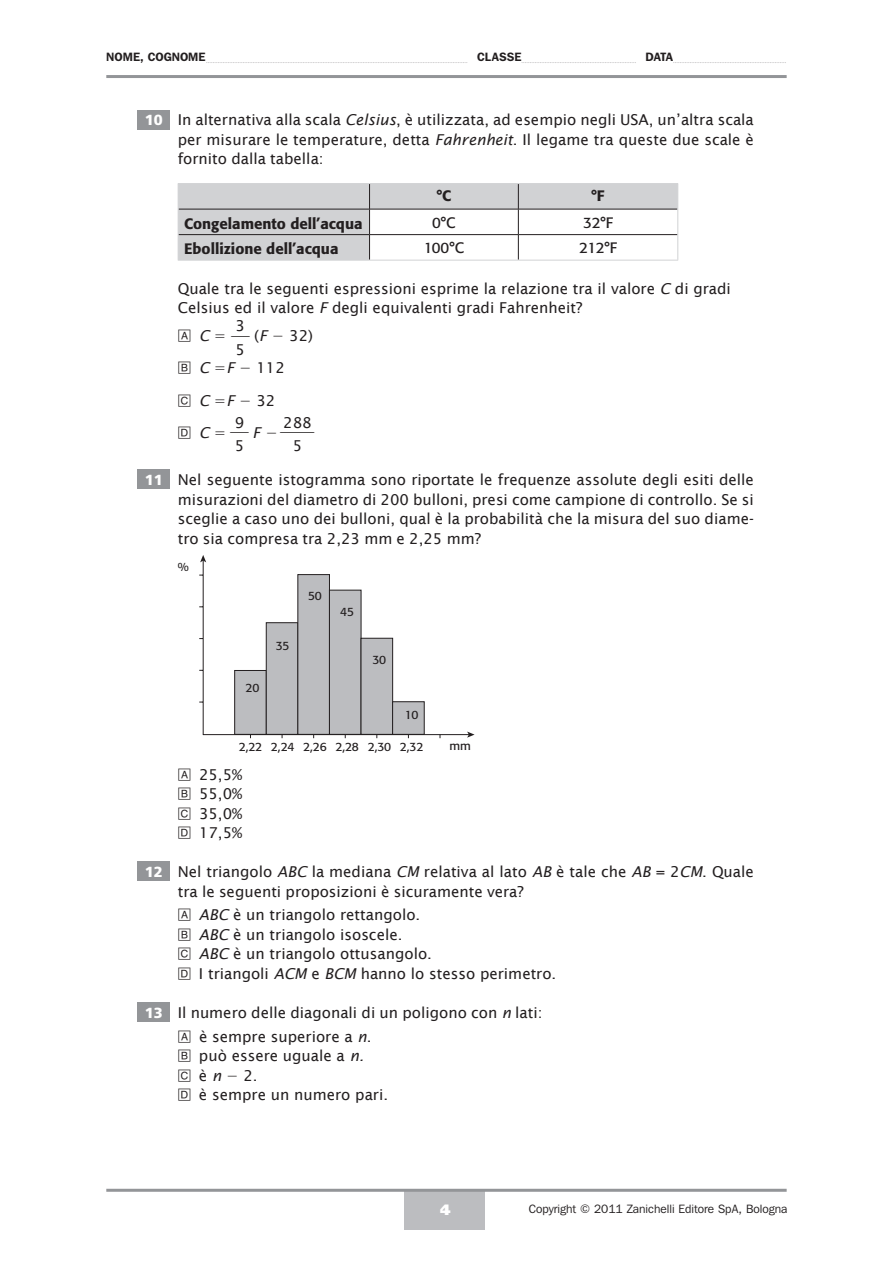
<style>
.page{position:relative;width:893px;height:1263px;background:#fff}
.page>*{position:absolute;margin:0;border:0;box-sizing:border-box;transform-origin:0 0}
.t1{font:15px/19.5px "Lucida Sans";color:#231f20}
.t2{font:500 15px "Formata";color:#231f20}
.t3{font:15px "Formata";letter-spacing:-.02em;color:#231f20}
.t4{font:15px "Zapf RM";color:#231f20}
.t5{font:900 15px "Frutiger";color:#fff}
.t6{font:15px "Minion Pro";color:#231f20;scale:1.5 1}
.t7{font:12px "Franklin Gothic IT Cby BT";color:#231f20}
.t8{font:12px "Formata";letter-spacing:-.02em;color:#231f20}
.t9{font:6px "Egyptienne F";color:#231f20;scale:.5 1}
.s1{font-family:"Frutiger";font-weight:900;font-size:14.7px;color:#fff}
.s2{font-style:italic}
.s3{font-family:"Lucida Sans";font-style:italic}
.s4{font-family:"Mathematical Pi One"}
.s5{font-family:"Zapf RM"}
.s6{font-family:"Minion Pro"}
.s7{font-family:"Lucida Sans"}
</style>
<div class="page">
<div style="left:404px;top:1191px;width:81px;height:38px;background:#bcbdc0"></div>
<hr style="left:106px;top:75px;width:681px;height:3px;background:#939598">
<hr style="left:106px;top:1189px;width:681px;height:3px;background:#939598">
<div style="left:137px;top:110px;width:33px;height:19px;background:#939598"></div>
<hr style="left:178px;top:183px;width:192px;height:1px;background:#d1d2d4">
<hr style="left:370px;top:183px;width:148px;height:1px;background:#d1d2d4">
<hr style="left:518px;top:183px;width:160px;height:1px;background:#d1d2d4">
<svg style="left:178px;top:184px;width:500px;height:76px"></svg>
<hr style="left:178px;top:260px;width:192px;height:1px;background:#d1d2d4">
<hr style="left:370px;top:260px;width:148px;height:1px;background:#d1d2d4">
<hr style="left:518px;top:260px;width:160px;height:1px;background:#d1d2d4">
<div style="left:137px;top:470px;width:33px;height:19px;background:#939598"></div>
<svg style="left:199px;top:562px;width:268px;height:177px"></svg>
<svg style="left:467px;top:731px;width:8px;height:7px"></svg>
<svg style="left:200px;top:555px;width:6px;height:7px"></svg>
<div style="left:137px;top:862px;width:33px;height:19px;background:#939598"></div>
<div style="left:137px;top:1002px;width:33px;height:20px;background:#939598"></div>
<p class="t9" style="left:106px;top:58px;width:1358px"><sup>NOME,</sup> <sup>COGNOME</sup> ............................................................................................................................................................ <sup>CLASSE</sup>..................................................................... <sup>DATA</sup> . . . . . . . . . . . . . . . . . . . . . . . . . . . . . . . . . . . . . . . . . . . . . . . . . . . . . . . . . . . . . . . . . . .</p>
<p class="t1" style="left:178px;top:110px;width:578px;text-align:justify;text-indent:-33px"><span class="s1">10</span> In alternativa alla scala <span class="s2">Celsius</span>, è utilizzata, ad esempio negli USA, un’altra scala per misurare le temperature, detta <span class="s2">Fahrenheit</span>. Il legame tra queste due scale è fornito dalla tabella:</p>
<p class="t2" style="left:437px;top:187px;width:16px">°C</p>
<p class="t2" style="left:591px;top:187px;width:15px">°F</p>
<p class="t2" style="left:184px;top:214px;width:180px">Congelamento dell’acqua</p>
<p class="t3" style="left:432px;top:213px;width:25px">0°C</p>
<p class="t3" style="left:583px;top:213px;width:31px">32°F</p>
<p class="t2" style="left:184px;top:240px;width:156px">Ebollizione dell’acqua</p>
<p class="t3" style="left:424px;top:239px;width:42px">100°C</p>
<p class="t3" style="left:579px;top:239px;width:39px">212°F</p>
<p class="t1" style="left:178px;top:278px;width:555px">Quale tra le seguenti espressioni esprime la relazione tra il valore <span class="s2">C</span> di gradi<br>Celsius ed il valore <span class="s2">F</span> degli equivalenti gradi Fahrenheit?</p>
<p class="t4" style="left:178px;top:329px;width:50px">A <span class="s3">C</span> <span class="s4">5</span></p>
<p class="t1" style="left:236px;top:316px;width:11px">3</p>
<p class="t6" style="left:230px;top:325px;width:15px">—</p>
<p class="t1" style="left:236px;top:339px;width:11px">5</p>
<p class="t1" style="left:178px;top:319px;width:140px;line-height:32.2px;text-indent:77px">(<span class="s2">F</span> <span class="s4">2</span> 32)<br><span class="s5">B</span> <span class="s2">C</span> <span class="s4">5</span><span class="s2">F</span> <span class="s4">2</span> 112<br><span class="s5">C</span> <span class="s2">C</span> <span class="s4">5</span><span class="s2">F</span> <span class="s4">2</span> 32<br><span class="s5">D</span> <span class="s2">C</span> <span class="s4">5</span><span class="s6">—</span><span class="s2">F</span> <span class="s4">2</span><span class="s6">—</span></p>
<p class="t1" style="left:235px;top:410px;width:11px;line-height:23.9px">9<br>5</p>
<p class="t1" style="left:283px;top:410px;width:30px;line-height:23.7px;text-align:center">288<br>5</p>
<p class="t1" style="left:178px;top:470px;width:578px;text-align:justify;text-indent:-33px"><span class="s1">11</span> Nel seguente istogramma sono riportate le frequenze assolute degli esiti delle misurazioni del diametro di 200 bulloni, presi come campione di controllo. Se si sceglie a caso uno dei bulloni, qual è la probabilità che la misura del suo diame&shy;tro sia compresa tra 2,23 mm e 2,25 mm?</p>
<p class="t8" style="left:178px;top:559px;width:13px">%</p>
<p class="t8" style="left:308px;top:589px;width:15px">50</p>
<p class="t8" style="left:340px;top:605px;width:15px">45</p>
<p class="t8" style="left:246px;top:680px;width:15px">20</p>
<p class="t8" style="left:239px;top:739px;width:25px">2,22</p>
<p class="t8" style="left:276px;top:638px;width:15px">35</p>
<p class="t8" style="left:373px;top:652px;width:15px">30</p>
<p class="t8" style="left:405px;top:708px;width:15px">10</p>
<p class="t8" style="left:271px;top:739px;width:154px">2,24 2,26 2,28 2,30 2,32</p>
<p class="t8" style="left:449px;top:738px;width:23px">mm</p>
<p class="t1" style="left:178px;top:764px;width:66px;text-align:justify"><span class="s5">A</span> 25,5% <span class="s5">B</span> 55,0% <span class="s5">C</span> 35,0% <span class="s5">D</span> 17,5%</p>
<p class="t1" style="left:178px;top:862px;width:578px;text-indent:-33px"><span class="s1">12</span> Nel triangolo <span class="s2">ABC</span> la mediana <span class="s2">CM</span> relativa al lato <span class="s2">AB</span> è tale che <span class="s2">AB</span> = 2<span class="s2">CM</span>. Quale tra le seguenti proposizioni è sicuramente vera?</p>
<p class="t1" style="left:178px;top:905px;width:380px"><span class="s5">A</span> <span class="s2">ABC</span> è un triangolo rettangolo.<br><span class="s5">B</span> <span class="s2">ABC</span> è un triangolo isoscele.<br><span class="s5">C</span> <span class="s2">ABC</span> è un triangolo ottusangolo.<br><span class="s5">D</span> I triangoli <span class="s2">ACM</span> e <span class="s2">BCM</span> hanno lo stesso perimetro.</p>
<p class="t1" style="left:178px;top:1001px;width:366px;line-height:23.7px;text-indent:-33px"><span class="s1">13</span> Il numero delle diagonali di un poligono con <span class="s2">n</span> lati:<br><span class="s5">A</span> è sempre superiore a <span class="s2">n</span>.</p>
<p class="t1" style="left:178px;top:1046px;width:187px"><span class="s5">B</span> può essere uguale a <span class="s2">n.</span></p>
<p class="t4" style="left:178px;top:1068px;width:45px">C <span class="s7">è</span> <span class="s3">n</span></p>
<p class="t1" style="left:178px;top:1065px;width:212px;text-indent:66px">2.<br><span class="s5">D</span> è sempre un numero pari.</p>
<p class="t5" style="left:440px;top:1200px;width:12px">4</p>
<p class="t7" style="left:529px;top:1201px;width:260px">Copyright © 2011 Zanichelli Editore SpA, Bologna</p>
</div>
